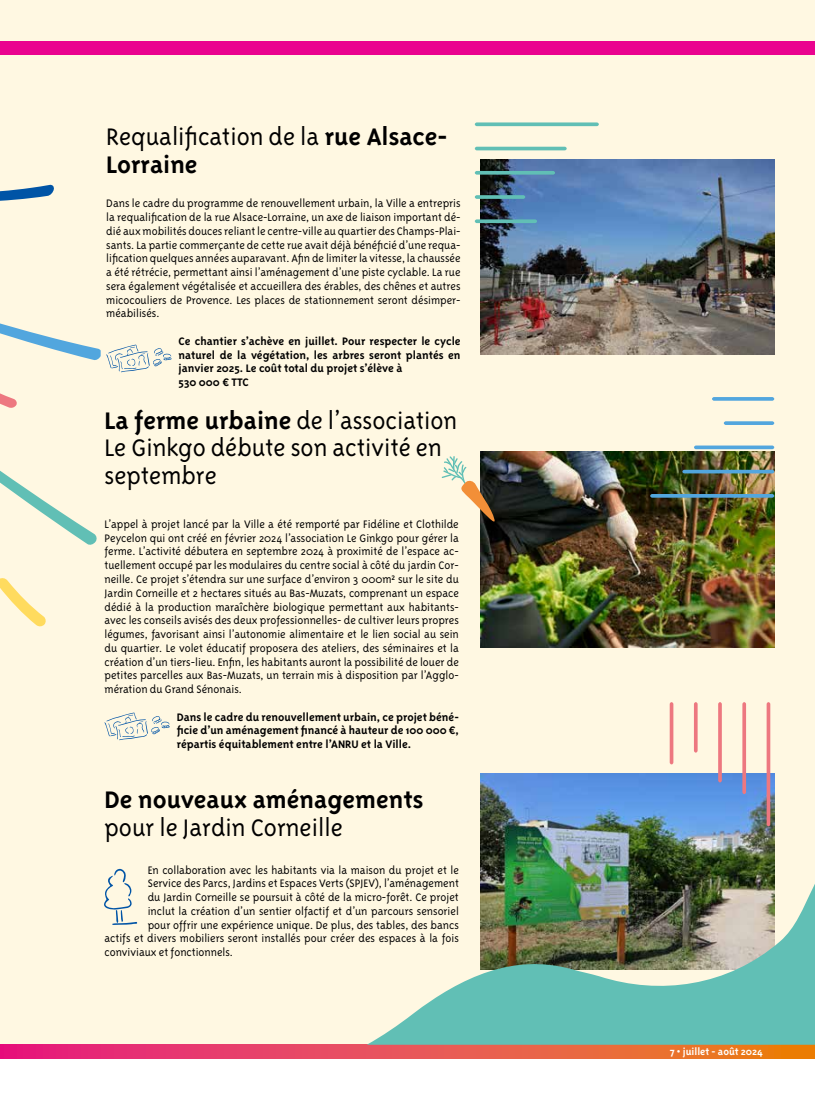
<style>
.page{position:relative;width:815px;height:1099px;background:#fff}
.page>*{position:absolute;margin:0;border:0;box-sizing:border-box;transform-origin:0 0}
.t1{font:300 27.5px/27.5px "Triplex Sans OT";color:#000}
.t2{font:700 27.5px "Triplex Sans OT";color:#000}
.t3{font:300 12.5px/13.8px "Triplex Sans OT";color:#000;text-align:justify}
.t4{font:700 12.5px/13.8px "Triplex Sans OT";color:#000}
.t5{font:700 11.25px "Triplex Sans OT";color:#fff}
.s1{font-weight:700}
</style>
<div class="page">
<svg style="left:0;top:1044px;width:815px;height:14px;background:#e45455"></svg>
<div style="left:0;top:0;width:815px;height:1044px;background:#fff8e2"></div>
<div style="left:0;top:41px;width:815px;height:13px;background:#ea038f"></div>
<svg style="left:0;top:578px;width:46px;height:49px"></svg>
<svg style="left:0;top:184px;width:54px;height:17px"></svg>
<svg style="left:0;top:470px;width:97px;height:75px"></svg>
<img style="left:481px;top:159px;width:293px;height:196px">
<svg style="left:475px;top:219px;width:62px;height:4px"></svg>
<svg style="left:475px;top:171px;width:80px;height:4px"></svg>
<svg style="left:475px;top:122px;width:124px;height:4px"></svg>
<hr style="left:475px;top:147px;width:92px;height:3px;background:#61bfb5;border-radius:2px">
<svg style="left:475px;top:195px;width:50px;height:4px"></svg>
<svg style="left:0;top:323px;width:172px;height:85px"></svg>
<svg style="left:104px;top:712px;width:66px;height:28px"></svg>
<img style="left:481px;top:773px;width:293px;height:53px">
<hr style="left:670px;top:702px;width:3px;height:62px;background:#ed7880;border-radius:2px">
<svg style="left:718px;top:702px;width:4px;height:80px"></svg>
<hr style="left:767px;top:702px;width:3px;height:124px;background:#ed7880;border-radius:2px">
<svg style="left:742px;top:702px;width:4px;height:92px"></svg>
<svg style="left:694px;top:702px;width:4px;height:50px"></svg>
<img style="left:481px;top:451px;width:293px;height:196px">
<svg style="left:712px;top:397px;width:62px;height:4px"></svg>
<svg style="left:694px;top:445px;width:80px;height:4px"></svg>
<hr style="left:650px;top:494px;width:124px;height:3px;background:#52a6de;border-radius:2px">
<hr style="left:682px;top:470px;width:92px;height:3px;background:#52a6de;border-radius:2px">
<svg style="left:724px;top:421px;width:50px;height:4px"></svg>
<img style="left:368px;top:826px;width:447px;height:218px">
<svg style="left:441px;top:456px;width:56px;height:68px"></svg>
<svg style="left:104px;top:868px;width:33px;height:57px"></svg>
<h1 class="t1" style="left:106px;top:123px;width:343px">Requalification de la <span class="s1">rue Alsace-<br>Lorraine</span></h1>
<p class="t3" style="left:106px;top:196px;width:356px">Dans le cadre du programme de renouvellement urbain, la Ville a entrepris la requalification de la rue Alsace-Lorraine, un axe de liaison important dé&shy;dié aux mobilités douces reliant le centre-ville au quartier des Champs-Plai&shy;sants. La partie commerçante de cette rue avait déjà bénéficié d’une requa&shy;lification quelques années auparavant. Afin de limiter la vitesse, la chaussée a été rétrécie, permettant ainsi l’aménagement d’une piste cyclable. La rue sera également végétalisée et accueillera des érables, des chênes et autres micocouliers de Provence. Les places de stationnement seront désimper&shy;méabilisés.</p>
<p class="t4" style="left:179px;top:334px;width:284px">Ce chantier s’achève en juillet. Pour respecter le cycle naturel de la végétation, les arbres seront plantés en janvier 2025. Le coût total du projet s’élève à<br>530 000 € TTC</p>
<h1 class="t1" style="left:105px;top:406px;width:354px"><span class="s1">La ferme urbaine</span> de l’association<br>Le Ginkgo débute son activité en septembre</h1>
<p class="t3" style="left:105px;top:517px;width:356px">L’appel à projet lancé par la Ville a été remporté par Fidéline et Clothilde Peycelon qui ont créé en février 2024 l’association Le Ginkgo pour gérer la ferme. L’activité débutera en septembre 2024 à proximité de l’espace ac&shy;tuellement occupé par les modulaires du centre social à côté du jardin Cor&shy;neille. Ce projet s’étendra sur une surface d’environ 3 000m² sur le site du Jardin Corneille et 2 hectares situés au Bas-Muzats, comprenant un espace dédié à la production maraîchère biologique permettant aux habitants&shy;avec les conseils avisés des deux professionnelles- de cultiver leurs propres légumes, favorisant ainsi l’autonomie alimentaire et le lien social au sein du quartier. Le volet éducatif proposera des ateliers, des séminaires et la création d’un tiers-lieu. Enfin, les habitants auront la possibilité de louer de petites parcelles aux Bas-Muzats, un terrain mis à disposition par l’Agglo&shy;mération du Grand Sénonais.</p>
<p class="t4" style="left:177px;top:709px;width:284px;text-align:justify">Dans le cadre du renouvellement urbain, ce projet béné&shy;ficie d’un aménagement financé à hauteur de 100 000 €, répartis équitablement entre l’ANRU et la Ville.</p>
<h1 class="t2" style="left:105px;top:784px;width:320px">De nouveaux aménagements</h1>
<h1 class="t1" style="left:105px;top:813px;width:240px">pour le Jardin Corneille</h1>
<p class="t3" style="left:148px;top:862px;width:313px">En collaboration avec les habitants via la maison du projet et le</p>
<p class="t3" style="left:148px;top:876px;width:313px">Service des Parcs, Jardins et Espaces Verts (SPJEV), l’aménagement</p>
<p class="t3" style="left:148px;top:890px;width:313px">du Jardin Corneille se poursuit à côté de la micro-forêt. Ce projet</p>
<p class="t3" style="left:148px;top:904px;width:313px">inclut la création d’un sentier olfactif et d’un parcours sensoriel</p>
<p class="t3" style="left:148px;top:917px;width:313px">pour offrir une expérience unique. De plus, des tables, des bancs</p>
<p class="t3" style="left:105px;top:931px;width:356px">actifs et divers mobiliers seront installés pour créer des espaces à la fois</p>
<p class="t3" style="left:105px;top:945px;width:130px">conviviaux et fonctionnels.</p>
<p class="t5" style="left:670px;top:1045px;width:95px">7 • juillet - août 2024</p>
</div>
